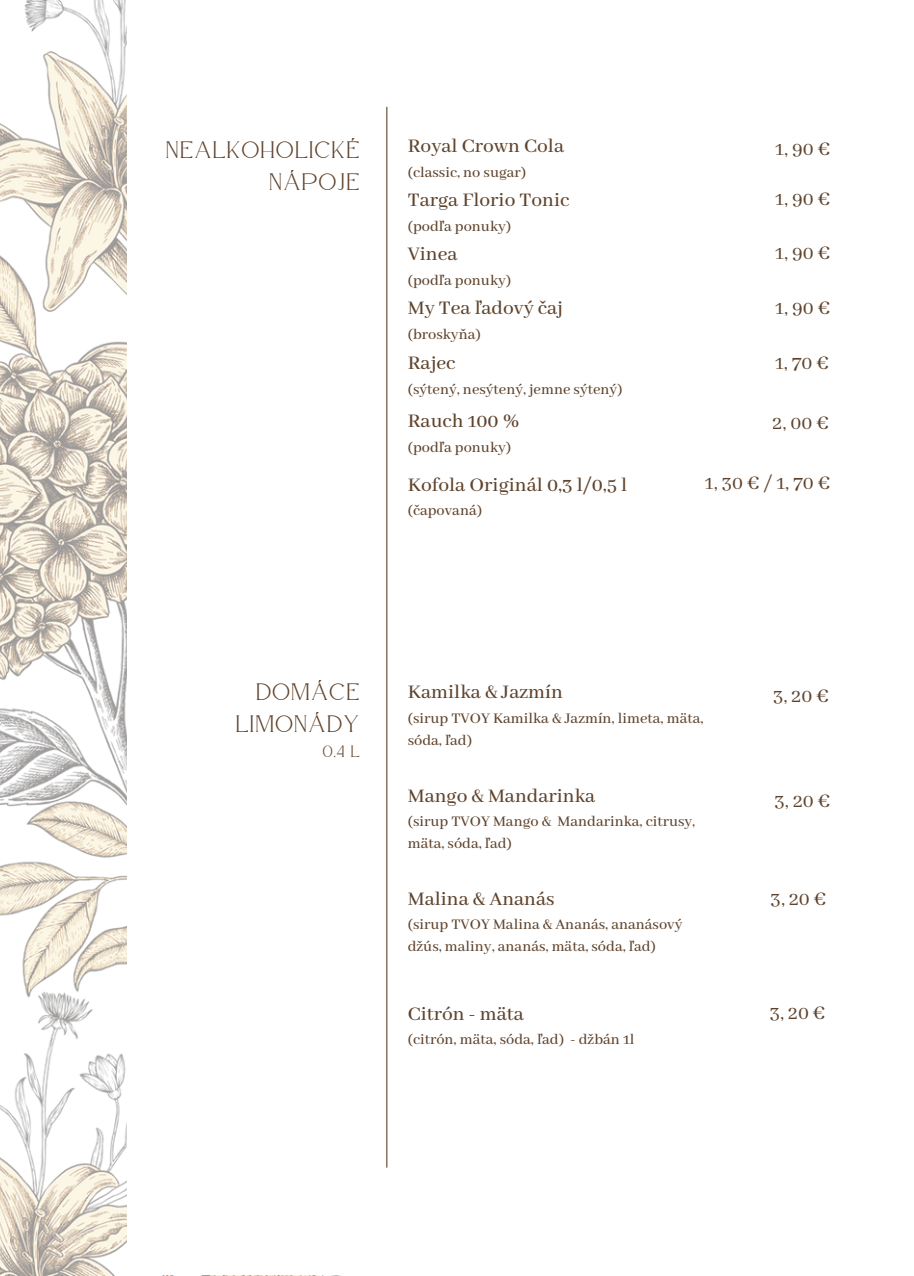
<style>
.page{position:relative;width:914px;height:1276px;background:#fff}
.page>*{position:absolute;margin:0;border:0;box-sizing:border-box;transform-origin:0 0}
.t1{font:23.7px/32.7px "Atteron";letter-spacing:.06em;color:#5f432c;text-align:right}
.t2{font:500 21.45px "Abhaya Libre";color:#5f432c}
.t3{font:21.45px "Abhaya Libre";color:#5f432c}
.t4{font:500 16.35px/21.8px "Abhaya Libre";color:#5f432c}
.t5{font:16.35px "Atteron";color:#5f432c}
</style>
<div class="page">
<img style="left:0;top:1057px;width:127px;height:218px">
<img style="left:0;top:0;width:127px;height:1057px">
<hr style="left:386px;top:107px;width:1px;height:1060px;background:#5f432c">
<p class="t1" style="left:166px;top:134px;width:195px;line-height:32.2px">NEALKOHOLICKÉ<br>NÁPOJE</p>
<p class="t2" style="left:408px;top:134px;width:158px">Royal Crown Cola</p>
<p class="t4" style="left:408px;top:162px;width:120px">(classic, no sugar)</p>
<p class="t2" style="left:408px;top:188px;width:163px">Targa Florio Tonic</p>
<p class="t4" style="left:408px;top:216px;width:105px">(podľa ponuky)</p>
<p class="t2" style="left:408px;top:242px;width:51px">Vinea</p>
<p class="t4" style="left:408px;top:270px;width:105px">(podľa ponuky)</p>
<h3 class="t2" style="left:408px;top:296px;width:157px">My Tea ľadový čaj</h3>
<h3 class="t4" style="left:408px;top:324px;width:75px">(broskyňa)</h3>
<h2 class="t2" style="left:408px;top:351px;width:49px">Rajec</h2>
<h3 class="t4" style="left:408px;top:379px;width:216px">(sýtený, nesýtený, jemne sýtený)</h3>
<p class="t2" style="left:408px;top:409px;width:113px">Rauch 100 %</p>
<h3 class="t4" style="left:408px;top:437px;width:105px">(podľa ponuky)</h3>
<p class="t2" style="left:408px;top:473px;width:221px">Kofola Originál 0,3 l/0,5 l</p>
<p class="t4" style="left:408px;top:500px;width:76px">(čapovaná)</p>
<h2 class="t3" style="left:775px;top:137px;width:57px">1, 90 €</h2>
<h3 class="t3" style="left:775px;top:187px;width:57px">1, 90 €</h3>
<p class="t3" style="left:775px;top:241px;width:57px">1, 90 €</p>
<p class="t3" style="left:775px;top:296px;width:57px">1, 90 €</p>
<p class="t3" style="left:775px;top:350px;width:55px">1, 70 €</p>
<p class="t3" style="left:772px;top:411px;width:58px">2, 00 €</p>
<h3 class="t3" style="left:705px;top:471px;width:127px">1, 30 € / 1, 70 €</h3>
<p class="t1" style="left:236px;top:675px;width:125px">DOMÁCE<br>LIMONÁDY</p>
<p class="t5" style="left:323px;top:742px;width:38px">0,4 L</p>
<h3 class="t2" style="left:408px;top:680px;width:157px">Kamilka &amp; Jazmín</h3>
<h3 class="t4" style="left:408px;top:708px;width:297px">(sirup TVOY Kamilka &amp; Jazmín, limeta, mäta, sóda, ľad)</h3>
<h1 class="t2" style="left:408px;top:783px;width:189px">Mango &amp; Mandarinka</h1>
<p class="t4" style="left:408px;top:811px;width:289px">(sirup TVOY Mango &amp; Mandarinka, citrusy, mäta, sóda, ľad)</p>
<h3 class="t2" style="left:408px;top:887px;width:148px">Malina &amp; Ananás</h3>
<h2 class="t4" style="left:408px;top:914px;width:276px">(sirup TVOY Malina &amp; Ananás, ananásový džús, maliny, ananás, mäta, sóda, ľad)</h2>
<p class="t2" style="left:408px;top:1001px;width:118px">Citrón - mäta</p>
<p class="t4" style="left:408px;top:1029px;width:228px">(citrón, mäta, sóda, ľad) - džbán 1l</p>
<h1 class="t3" style="left:773px;top:684px;width:57px">3, 20 €</h1>
<p class="t3" style="left:774px;top:788px;width:57px">3, 20 €</p>
<h3 class="t3" style="left:770px;top:887px;width:57px">3, 20 €</h3>
<h3 class="t3" style="left:769px;top:1000px;width:57px">3,20€</h3>
</div>
